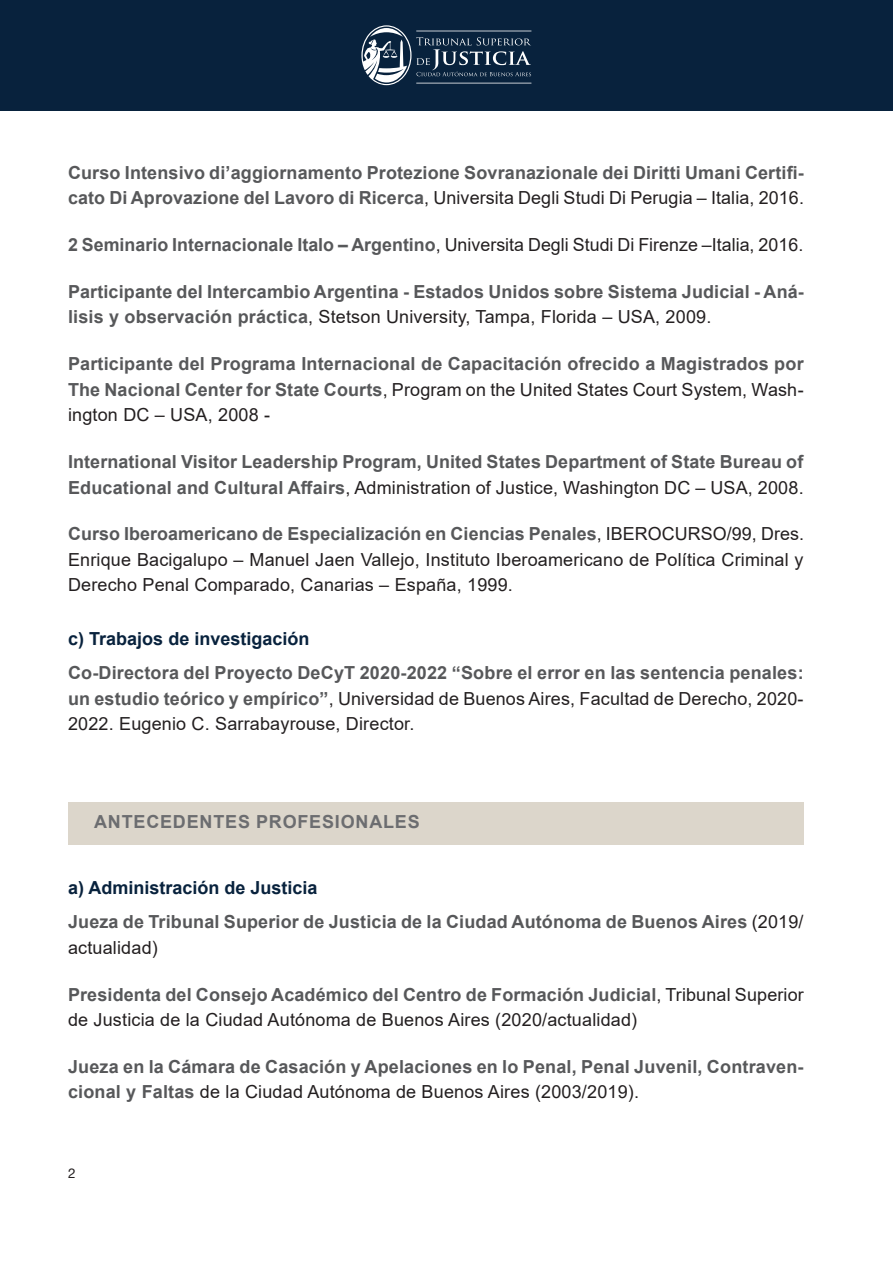
<style>
.page{position:relative;width:893px;height:1263px;background:#fff}
.page>*{position:absolute;margin:0;border:0;box-sizing:border-box;transform-origin:0 0}
.t1{font:700 18px/25.5px "Arial";letter-spacing:.01em;color:#57585a}
.t2{font:18px/25.5px "Arial";letter-spacing:.01em;color:#231f20;text-align:justify}
.t3{font:700 18px "Arial";color:#08223d}
.t4{font:700 18px "Arial";letter-spacing:.045em;color:#6c6d70}
.t5{font:13.5px "Helvetica Neue LT Std";color:#231f20}
.s1{font-weight:400;color:#231f20}
.s2{font-weight:700;color:#57585a}
.s3{color:#08223d}
</style>
<div class="page">
<div style="left:0;top:0;width:893px;height:111px;background:#08223d"></div>
<svg style="left:361px;top:25px;width:170px;height:60px"></svg>
<div style="left:68px;top:802px;width:736px;height:42px;background:#dcd6cb"></div>
<p class="t1" style="left:68px;top:160px;width:737px">Curso Intensivo di’aggiornamento Protezione Sovranazionale dei Diritti Umani Certifi&shy;cato Di Aprovazione del Lavoro di Ricerca<span class="s1">, Universita Degli Studi Di Perugia – Italia, 2016.</span></p>
<p class="t2" style="left:68px;top:232px;width:737px"><span class="s2">2 Seminario Internacionale Italo – Argentino</span>, Universita Degli Studi Di Firenze –Italia, 2016.</p>
<p class="t1" style="left:68px;top:279px;width:737px">Participante del Intercambio Argentina - Estados Unidos sobre Sistema Judicial - Aná&shy;lisis y observación práctica<span class="s1">, Stetson University, Tampa, Florida – USA, 2009.</span></p>
<p class="t1" style="left:68px;top:351px;width:737px;text-align:justify">Participante del Programa Internacional de Capacitación ofrecido a Magistrados por The Nacional Center for State Courts<span class="s1">, Program on the United States Court System, Wash&shy;ington DC – USA, 2008 -</span></p>
<p class="t1" style="left:68px;top:449px;width:737px">International Visitor Leadership Program, United States Department of State Bureau of<br>Educational and Cultural Affairs<span class="s1">, Administration of Justice, Washington DC – USA, 2008.</span></p>
<p class="t2" style="left:68px;top:521px;width:737px"><span class="s2">Curso Iberoamericano de Especialización en Ciencias Penales</span>, IBEROCURSO/99, Dres.<br>Enrique Bacigalupo – Manuel Jaen Vallejo, Instituto Iberoamericano de Política Criminal y Derecho Penal Comparado, Canarias – España, 1999.</p>
<p class="t3" style="left:68px;top:626px;width:243px">c) Trabajos de investigación</p>
<p class="t1" style="left:68px;top:660px;width:737px;text-align:justify">Co-Directora del Proyecto DeCyT 2020-2022 “Sobre el error en las sentencia penales: un estudio teórico y empírico”<span class="s1">, Universidad de Buenos Aires, Facultad de Derecho, 2020- 2022. Eugenio C. Sarrabayrouse, Director.</span></p>
<p class="t4" style="left:94px;top:809px;width:327px">ANTECEDENTES PROFESIONALES</p>
<p class="t1" style="left:68px;top:871px;width:737px;line-height:34px"><span class="s3">a) Administración de Justicia<br></span>Jueza de Tribunal Superior de Justicia de la Ciudad Autónoma de Buenos Aires <span class="s1">(2019/</span></p>
<p class="t2" style="left:68px;top:935px;width:91px">actualidad)</p>
<p class="t2" style="left:68px;top:981px;width:737px"><span class="s2">Presidenta del Consejo Académico del Centro de Formación Judicial</span>, Tribunal Superior de Justicia de la Ciudad Autónoma de Buenos Aires (2020/actualidad)</p>
<p class="t1" style="left:68px;top:1054px;width:737px">Jueza en la Cámara de Casación y Apelaciones en lo Penal, Penal Juvenil, Contraven&shy;cional y Faltas <span class="s1">de la Ciudad Autónoma de Buenos Aires (2003/2019).</span></p>
<p class="t5" style="left:68px;top:1165px;width:9px">2</p>
</div>
